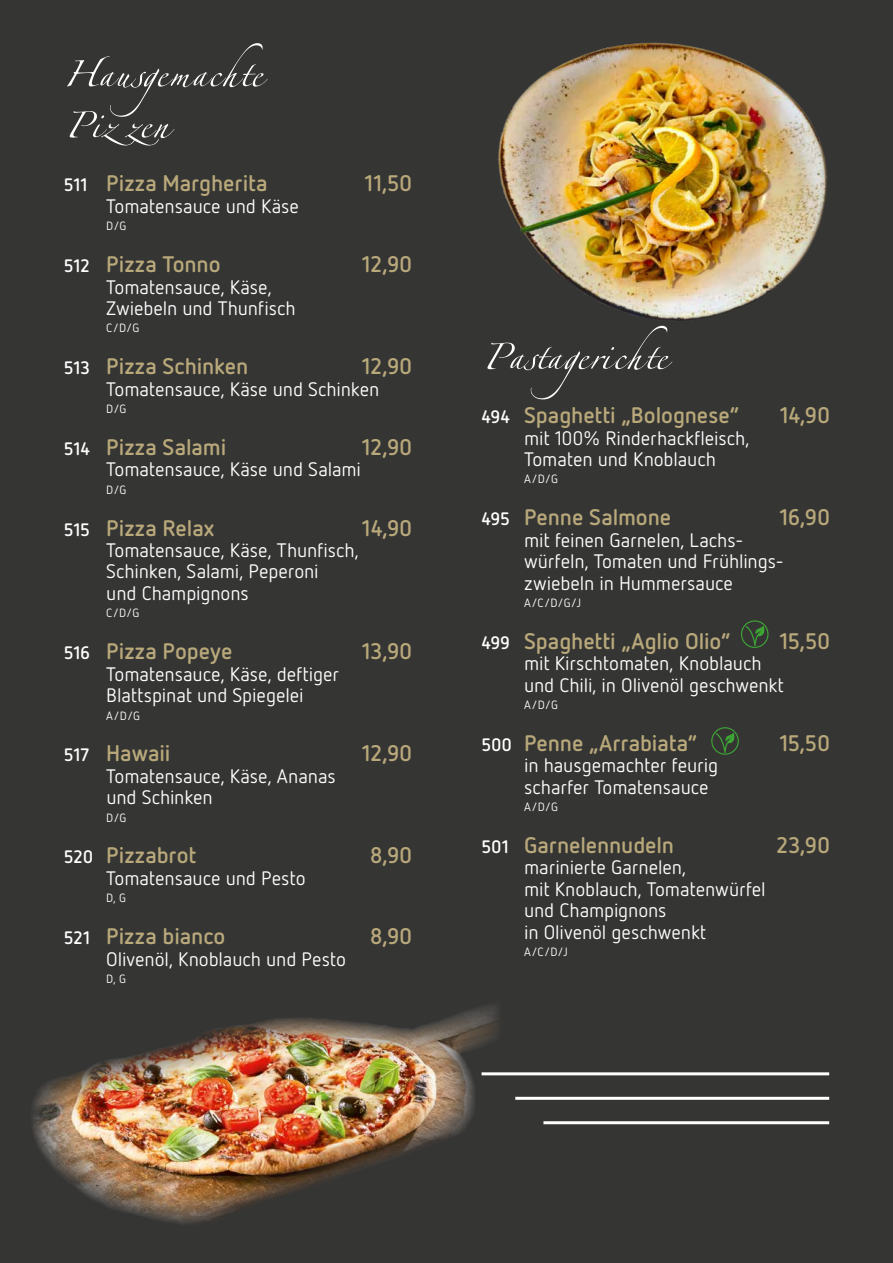
<style>
.page{position:relative;width:893px;height:1263px;background:#353534}
.page>*{position:absolute;margin:0;border:0;box-sizing:border-box;transform-origin:0 0}
.t1{font:58.5px/51px "Linotype Zapfino One";letter-spacing:.02em;color:#fff}
.t2{font:700 22.5px "Netto Pro";letter-spacing:-.005em;color:#b8a87a}
.t3{font:19.5px/21.5px "Netto Pro";letter-spacing:-.005em;color:#fff}
.t4{font:12px "Netto Pro";color:#fff}
.s1{font-size:18px;color:#fff}
</style>
<div class="page">
<hr style="left:482px;top:1072px;width:347px;height:3px;background:#fff">
<hr style="left:515px;top:1097px;width:314px;height:3px;background:#fff">
<hr style="left:543px;top:1121px;width:286px;height:3px;background:#fff">
<img style="left:32px;top:1006px;width:470px;height:218px">
<img style="left:497px;top:42px;width:331px;height:279px">
<img style="left:745px;top:626px;width:19px;height:19px">
<div style="left:741px;top:620px;width:27px;height:28px;border:1px solid #3da434;border-radius:50%"></div>
<img style="left:715px;top:733px;width:19px;height:19px">
<div style="left:711px;top:727px;width:28px;height:28px;border:1px solid #3da434;border-radius:50%"></div>
<h1 class="t1" style="left:64px;top:40px;width:200px">Hausgemachte<br>Piz zen</h1>
<p class="t2" style="left:64px;top:168px;width:205px"><span class="s1">511</span> Pizza Margherita</p>
<p class="t2" style="left:365px;top:168px;width:49px">11,50</p>
<p class="t3" style="left:106px;top:195px;width:194px">Tomatensauce und Käse</p>
<p class="t4" style="left:106px;top:218px;width:22px">D/G</p>
<p class="t2" style="left:64px;top:249px;width:158px"><span class="s1">512</span> Pizza Tonno</p>
<p class="t2" style="left:362px;top:249px;width:52px">12,90</p>
<p class="t3" style="left:106px;top:275px;width:191px">Tomatensauce, Käse,<br>Zwiebeln und Thunfisch</p>
<p class="t4" style="left:106px;top:321px;width:35px">C/D/G</p>
<p class="t2" style="left:64px;top:351px;width:186px"><span class="s1">513</span> Pizza Schinken</p>
<p class="t2" style="left:362px;top:351px;width:52px">12,90</p>
<p class="t3" style="left:106px;top:377px;width:275px">Tomatensauce, Käse und Schinken</p>
<p class="t4" style="left:106px;top:401px;width:22px">D/G</p>
<p class="t2" style="left:64px;top:432px;width:164px"><span class="s1">514</span> Pizza Salami</p>
<p class="t2" style="left:362px;top:432px;width:52px">12,90</p>
<p class="t3" style="left:106px;top:458px;width:256px">Tomatensauce, Käse und Salami</p>
<p class="t4" style="left:106px;top:482px;width:22px">D/G</p>
<p class="t2" style="left:64px;top:513px;width:152px"><span class="s1">515</span> Pizza Relax</p>
<p class="t2" style="left:362px;top:513px;width:52px">14,90</p>
<p class="t3" style="left:106px;top:539px;width:254px">Tomatensauce, Käse, Thunfisch,<br>Schinken, Salami, Peperoni<br>und Champignons</p>
<p class="t4" style="left:106px;top:605px;width:35px">C/D/G</p>
<p class="t2" style="left:64px;top:636px;width:170px"><span class="s1">516</span> Pizza Popeye</p>
<p class="t2" style="left:362px;top:636px;width:52px">13,90</p>
<p class="t3" style="left:106px;top:662px;width:234px">Tomatensauce, Käse, deftiger<br>Blattspinat und Spiegelei</p>
<p class="t4" style="left:106px;top:707px;width:35px">A/D/G</p>
<p class="t2" style="left:64px;top:738px;width:108px"><span class="s1">517</span> Hawaii</p>
<p class="t2" style="left:362px;top:738px;width:52px">12,90</p>
<p class="t3" style="left:106px;top:764px;width:231px">Tomatensauce, Käse, Ananas und Schinken</p>
<p class="t4" style="left:106px;top:810px;width:22px">D/G</p>
<p class="t2" style="left:64px;top:840px;width:134px"><span class="s1">520</span> Pizzabrot</p>
<p class="t2" style="left:370px;top:840px;width:44px">8,90</p>
<p class="t3" style="left:106px;top:867px;width:201px">Tomatensauce und Pesto</p>
<p class="t4" style="left:106px;top:890px;width:21px">D, G</p>
<p class="t2" style="left:64px;top:921px;width:163px"><span class="s1">521</span> Pizza bianco</p>
<p class="t2" style="left:370px;top:921px;width:44px">8,90</p>
<p class="t3" style="left:106px;top:947px;width:241px">Olivenöl, Knoblauch und Pesto</p>
<p class="t4" style="left:106px;top:971px;width:21px">D, G</p>
<h1 class="t1" style="left:482px;top:323px;width:187px">Pastagerichte</h1>
<p class="t2" style="left:482px;top:400px;width:259px"><span class="s1">494</span> Spaghetti „Bolognese”</p>
<p class="t2" style="left:780px;top:400px;width:52px">14,90</p>
<p class="t3" style="left:524px;top:426px;width:227px">mit 100% Rinderhackfleisch,<br>Tomaten und Knoblauch</p>
<p class="t4" style="left:524px;top:471px;width:35px">A/D/G</p>
<p class="t2" style="left:482px;top:502px;width:191px"><span class="s1">495</span> Penne Salmone</p>
<p class="t2" style="left:779px;top:502px;width:52px">16,90</p>
<p class="t3" style="left:524px;top:528px;width:261px">mit feinen Garnelen, Lachs&shy;würfeln, Tomaten und Frühlings&shy;zwiebeln in Hummersauce</p>
<p class="t4" style="left:524px;top:595px;width:59px">A/C/D/G/J</p>
<p class="t2" style="left:482px;top:626px;width:250px"><span class="s1">499</span> Spaghetti „Aglio Olio”</p>
<p class="t2" style="left:779px;top:626px;width:52px">15,50</p>
<p class="t3" style="left:524px;top:652px;width:261px">mit Kirschtomaten, Knoblauch und Chili, in Olivenöl geschwenkt</p>
<p class="t4" style="left:524px;top:697px;width:35px">A/D/G</p>
<p class="t2" style="left:482px;top:728px;width:217px"><span class="s1">500</span> Penne „Arrabiata”</p>
<p class="t2" style="left:779px;top:728px;width:52px">15,50</p>
<p class="t3" style="left:524px;top:754px;width:196px">in hausgemachter feurig scharfer Tomatensauce</p>
<p class="t4" style="left:524px;top:799px;width:35px">A/D/G</p>
<p class="t2" style="left:482px;top:830px;width:194px"><span class="s1">501</span> Garnelennudeln</p>
<p class="t2" style="left:776px;top:830px;width:55px">23,90</p>
<p class="t3" style="left:524px;top:856px;width:243px">marinierte Garnelen,<br>mit Knoblauch, Tomatenwürfel und Champignons<br>in Olivenöl geschwenkt</p>
<p class="t4" style="left:524px;top:944px;width:45px">A/C/D/J</p>
</div>
